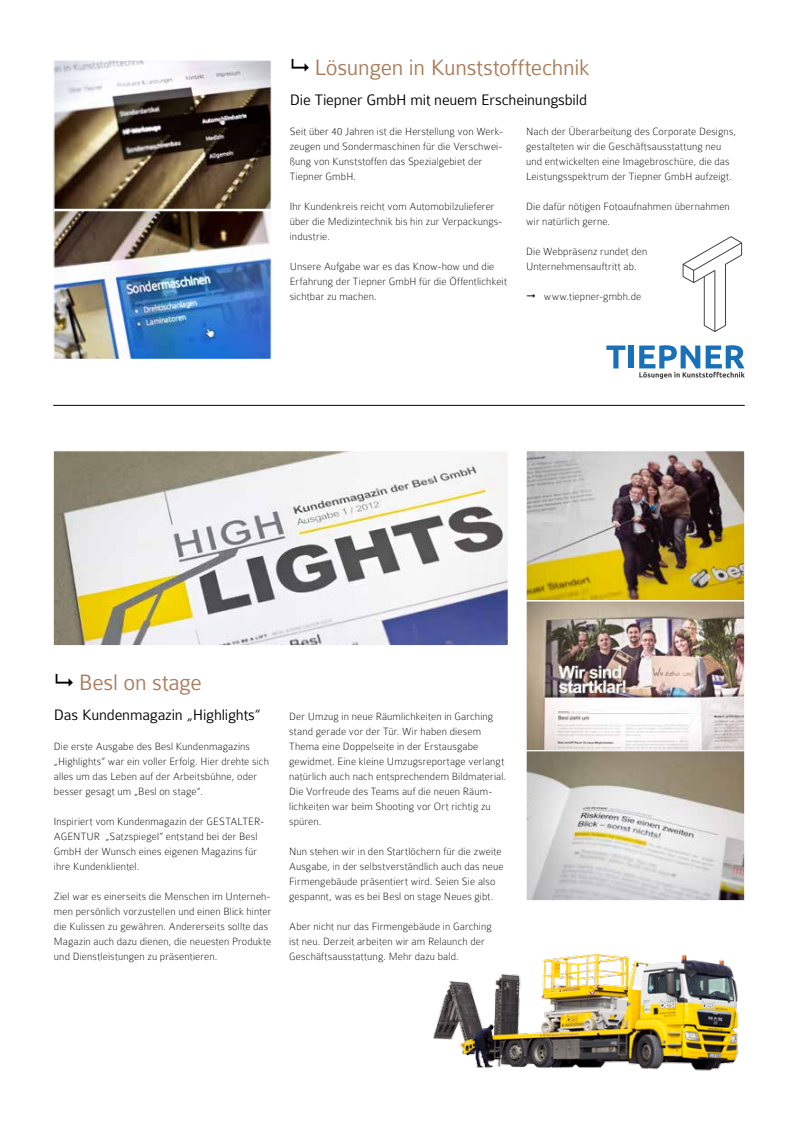
<style>
.page{position:relative;width:798px;height:1134px;background:#fff}
.page>*{position:absolute;margin:0;border:0;box-sizing:border-box;transform-origin:0 0}
.t1{font:300 23.75px "Colaborate";letter-spacing:-.01em;color:#aa7c5a}
.t2{font:300 16.25px "Colaborate";letter-spacing:-.01em;color:#000}
.t3{font:100 11.25px/15px "Colaborate";letter-spacing:.01em;color:#000}
</style>
<div class="page">
<img style="left:433px;top:953px;width:306px;height:118px">
<img style="left:55px;top:452px;width:451px;height:192px">
<div style="left:53px;top:450px;width:455px;height:196px;border:1px solid #fff"></div>
<img style="left:55px;top:61px;width:215px;height:147px">
<div style="left:53px;top:59px;width:219px;height:151px;border:1px solid #fff"></div>
<img style="left:55px;top:212px;width:215px;height:146px">
<div style="left:53px;top:210px;width:219px;height:150px;border:1px solid #fff"></div>
<img style="left:527px;top:452px;width:216px;height:447px">
<div style="left:525px;top:600px;width:220px;height:151px;border:1px solid #fff"></div>
<hr style="left:53px;top:405px;width:691px;height:1px;background:#000">
<div style="left:525px;top:450px;width:220px;height:151px;border:1px solid #fff"></div>
<div style="left:525px;top:750px;width:220px;height:151px;border:1px solid #fff"></div>
<svg style="left:606px;top:345px;width:19px;height:23px"></svg>
<div style="left:628px;top:345px;width:5px;height:23px;background:#1770b8"></div>
<svg style="left:682px;top:236px;width:59px;height:96px"></svg>
<svg style="left:639px;top:345px;width:105px;height:34px"></svg>
<h1 class="t1" style="left:314px;top:55px;width:276px">Lösungen in Kunststofftechnik</h1>
<h2 class="t2" style="left:289px;top:91px;width:298px">Die Tiepner GmbH mit neuem Erscheinungsbild</h2>
<p class="t3" style="left:289px;top:124px;width:214px">Seit über 40 Jahren ist die Herstellung von Werk&shy;zeugen und Sondermaschinen für die Verschwei&shy;ßung von Kunststoffen das Spezialgebiet der Tiepner GmbH.</p>
<p class="t3" style="left:289px;top:199px;width:214px">Ihr Kundenkreis reicht vom Automobilzulieferer über die Medizintechnik bis hin zur Verpackungs&shy;industrie.</p>
<p class="t3" style="left:289px;top:259px;width:219px">Unsere Aufgabe war es das Know-how und die<br>Erfahrung der Tiepner GmbH für die Öffentlichkeit sichtbar zu machen.</p>
<p class="t3" style="left:526px;top:124px;width:211px">Nach der Überarbeitung des Corporate Designs, gestalteten wir die Geschäftsausstattung neu und entwickelten eine Imagebroschüre, die das Leistungsspektrum der Tiepner GmbH aufzeigt.</p>
<p class="t3" style="left:526px;top:199px;width:205px">Die dafür nötigen Fotoaufnahmen übernahmen wir natürlich gerne.</p>
<p class="t3" style="left:526px;top:244px;width:123px">Die Webpräsenz rundet den<br>Unternehmensauftritt ab.</p>
<p class="t3" style="left:543px;top:289px;width:99px">www.tiepner-gmbh.de</p>
<h1 class="t1" style="left:79px;top:670px;width:125px">Besl on stage</h1>
<h2 class="t2" style="left:54px;top:706px;width:208px">Das Kundenmagazin „Highlights“</h2>
<p class="t3" style="left:54px;top:739px;width:216px">Die erste Ausgabe des Besl Kundenmagazins „Highlights” war ein voller Erfolg. Hier drehte sich alles um das Leben auf der Arbeitsbühne, oder besser gesagt um „Besl on stage“.</p>
<p class="t3" style="left:54px;top:814px;width:211px">Inspiriert vom Kundenmagazin der GESTALTER-AGENTUR „Satzspiegel” entstand bei der Besl GmbH der Wunsch eines eigenen Magazins für ihre Kundenklientel.</p>
<p class="t3" style="left:54px;top:889px;width:219px">Ziel war es einerseits die Menschen im Unterneh&shy;men persönlich vorzustellen und einen Blick hinter die Kulissen zu gewähren. Andererseits sollte das Magazin auch dazu dienen, die neuesten Produkte und Dienstleistungen zu präsentieren.</p>
<p class="t3" style="left:289px;top:709px;width:218px">Der Umzug in neue Räumlichkeiten in Garching stand gerade vor der Tür. Wir haben diesem Thema eine Doppelseite in der Erstausgabe gewidmet. Eine kleine Umzugsreportage verlangt natürlich auch nach entsprechendem Bildmaterial.<br>Die Vorfreude des Teams auf die neuen Räum&shy;lichkeiten war beim Shooting vor Ort richtig zu spüren.</p>
<p class="t3" style="left:289px;top:844px;width:216px">Nun stehen wir in den Startlöchern für die zweite Ausgabe, in der selbstverständlich auch das neue Firmengebäude präsentiert wird. Seien Sie also gespannt, was es bei Besl on stage Neues gibt.</p>
<p class="t3" style="left:289px;top:919px;width:204px">Aber nicht nur das Firmengebäude in Garching ist neu. Derzeit arbeiten wir am Relaunch der<br>Geschäftsausstattung. Mehr dazu bald.</p>
</div>
